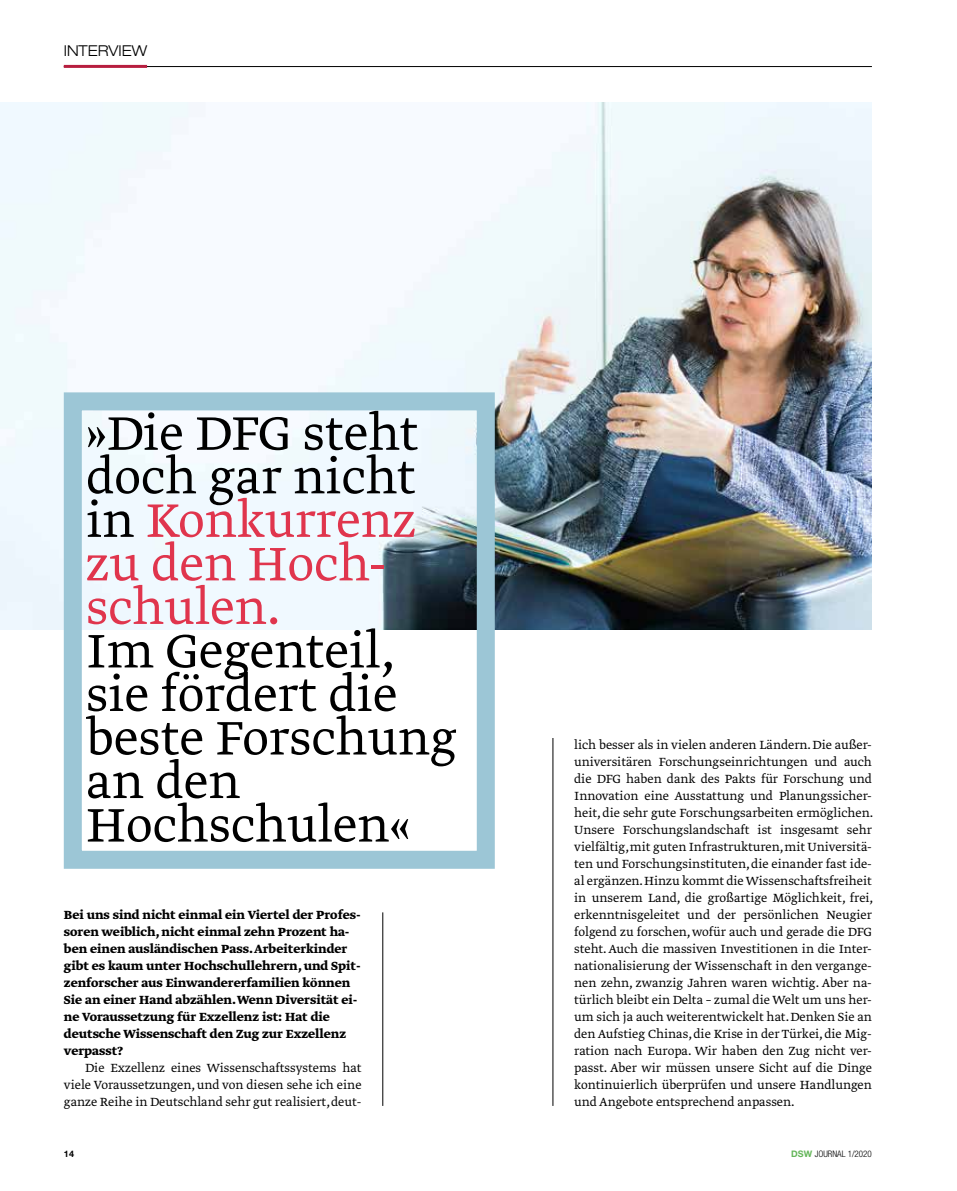
<style>
.page{position:relative;width:957px;height:1191px;background:#fff}
.page>*{position:absolute;margin:0;border:0;box-sizing:border-box;transform-origin:0 0}
.t1{font:300 55.5px/43.5px "Greta Text Std";color:#000}
.t2{font:300 55.5px/43.5px "Greta Text Std";color:#e0354d}
.t3{font:300 expanded 15px "Helvetica Neue LT Std";color:#000}
.t4{font:300 13.95px/17px "Greta Text Std";color:#000;text-align:justify}
.t5{font:700 13.95px/17px "Greta Text Std";color:#000}
.t6{font:300 condensed 9px "Helvetica Neue LT Std";color:#000}
.t7{font:700 9px "Helvetica Neue LT Std";color:#000}
.s1{font-family:"Greta Display Std";font-weight:400;color:#000}
.s2{color:#000}
.s3{font-family:"Greta Display Std";font-weight:400}
.s4{font-weight:700;font-stretch:normal;color:#65b65a}
</style>
<div class="page">
<hr style="left:64px;top:66px;width:808px;height:1px;background:#000">
<hr style="left:64px;top:65px;width:83px;height:3px;background:#b71e3f">
<hr style="left:382px;top:912px;width:1px;height:194px;background:#000">
<hr style="left:553px;top:738px;width:1px;height:368px;background:#000">
<img style="left:0;top:102px;width:872px;height:527px">
<div style="left:64px;top:392px;width:431px;height:476px;border:18px solid #9cc6d6"></div>
<p class="t3" style="left:64px;top:42px;width:85px">INTERVIEW</p>
<h1 class="t2" style="left:86px;top:414px;width:334px"><span class="s1">»</span><span class="s2">Die DFG steht doch gar nicht in</span> Konkurrenz zu den Hoch&shy;schulen.</h1>
<h1 class="t1" style="left:86px;top:632px;width:372px">Im Gegenteil, sie fördert die beste Forschung an den<br>Hochschulen<span class="s3">«</span></h1>
<p class="t5" style="left:64px;top:906px;width:298px">Bei uns sind nicht einmal ein Viertel der Profes&shy;soren weiblich, nicht einmal zehn Prozent ha&shy;ben einen ausländischen Pass. Arbeiterkinder gibt es kaum unter Hochschullehrern, und Spit&shy;zenforscher aus Einwandererfamilien können Sie an einer Hand abzählen. Wenn Diversität ei&shy;ne Voraussetzung für Exzellenz ist: Hat die deutsche Wissenschaft den Zug zur Exzellenz verpasst?</p>
<p class="t4" style="left:64px;top:1060px;width:299px;text-indent:21px">Die Exzellenz eines Wissenschaftssystems hat viele Voraussetzungen, und von diesen sehe ich eine ganze Reihe in Deutschland sehr gut realisiert, deut-</p>
<p class="t4" style="left:574px;top:736px;width:301px">lich besser als in vielen anderen Ländern. Die außer&shy;universitären Forschungseinrichtungen und auch die DFG haben dank des Pakts für Forschung und Innovation eine Ausstattung und Planungssicher&shy;heit, die sehr gute Forschungsarbeiten ermöglichen.<br>Unsere Forschungslandschaft ist insgesamt sehr vielfältig, mit guten Infrastrukturen, mit Universitä&shy;ten und Forschungsinstituten, die einander fast ide&shy;al ergänzen. Hinzu kommt die Wissenschaftsfreiheit in unserem Land, die großartige Möglichkeit, frei, erkenntnisgeleitet und der persönlichen Neugier folgend zu forschen, wofür auch und gerade die DFG steht. Auch die massiven Investitionen in die Inter&shy;nationalisierung der Wissenschaft in den vergange&shy;nen zehn, zwanzig Jahren waren wichtig. Aber na&shy;türlich bleibt ein Delta – zumal die Welt um uns her&shy;um sich ja auch weiterentwickelt hat. Denken Sie an den Aufstieg Chinas, die Krise in der Türkei, die Mig&shy;ration nach Europa. Wir haben den Zug nicht ver&shy;passt. Aber wir müssen unsere Sicht auf die Dinge kontinuierlich überprüfen und unsere Handlungen und Angebote entsprechend anpassen.</p>
<p class="t7" style="left:64px;top:1148px;width:12px">14</p>
<p class="t6" style="left:791px;top:1148px;width:82px"><span class="s4">DSW</span> JOURNAL 1/2020</p>
</div>
